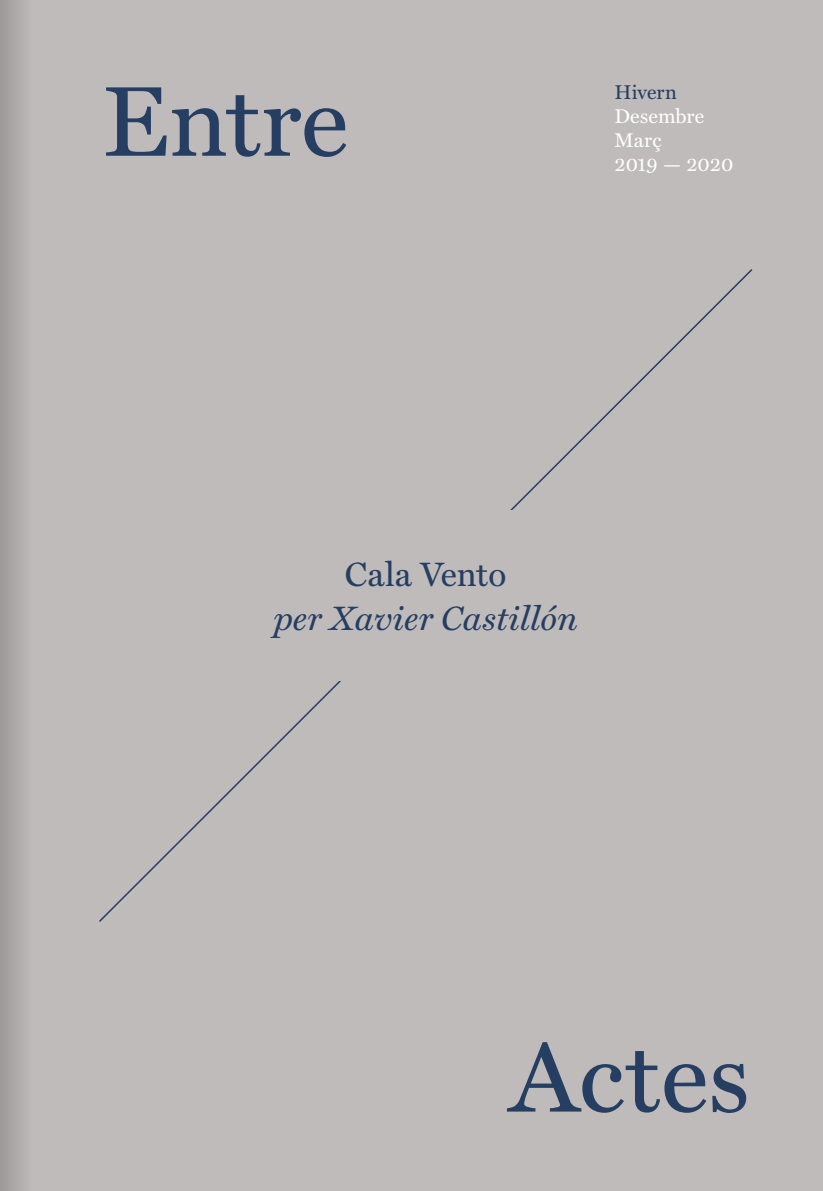
<style>
.page{position:relative;width:823px;height:1191px;background:#fff}
.page>*{position:absolute;margin:0;border:0;box-sizing:border-box;transform-origin:0 0}
.t1{font:100px "Miller Text";letter-spacing:.005em;color:#263e62}
.t2{font:italic 34px "Miller Text";letter-spacing:.005em;color:#263e62}
.t3{font:34px "Miller Text";color:#263e62}
.t4{font:20px/24px "Miller Text";letter-spacing:.005em;color:#fff}
.t5{font:20px "Miller Text";letter-spacing:.005em;color:#263e62}
</style>
<div class="page">
<div style="left:0;top:0;width:822px;height:1191px;background:#bebbba"></div>
<div style="left:0;top:0;width:48px;height:1191px;background:linear-gradient(to right,#a09d9c,#c4c1c0)"></div>
<h1 class="t1" style="left:102px;top:62px;width:247px">Entre</h1>
<p class="t5" style="left:614px;top:80px;width:64px">Hivern</p>
<p class="t4" style="left:614px;top:104px;width:120px">Desembre<br>Març<br>2019 — 2020</p>
<h2 class="t3" style="left:345px;top:554px;width:163px">Cala Vento</h2>
<h2 class="t2" style="left:273px;top:599px;width:306px">per Xavier Castillón</h2>
<h1 class="t1" style="left:509px;top:1018px;width:242px">Actes</h1>
</div>
